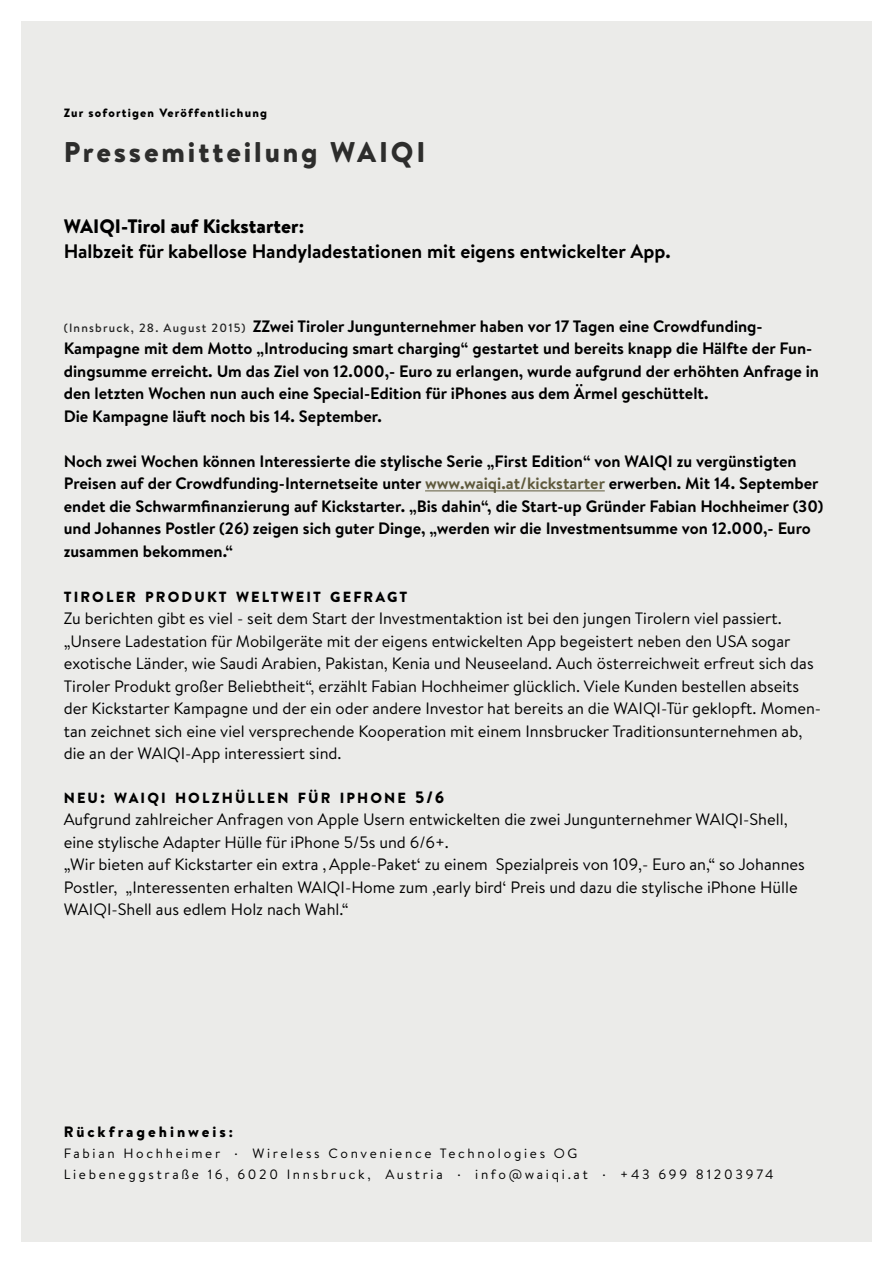
<style>
.page{position:relative;width:893px;height:1263px;background:#fff}
.page>*{position:absolute;margin:0;border:0;box-sizing:border-box;transform-origin:0 0}
.t1{font:900 28.5px "Brandon Text";letter-spacing:.1em;color:#2d2d2c}
.t2{font:700 19.5px "Brandon Text";color:#000}
.t3{font:900 19.5px "Brandon Text";color:#000}
.t4{font:16.5px/22.5px "Brandon Text";color:#000}
.t5{font:700 16.5px/22.5px "Brandon Text";color:#000}
.t6{font:900 15px "Brandon Text";letter-spacing:.2em;color:#000}
.t7{font:900 14.7px "Brandon Text";letter-spacing:.145em;color:#000}
.t8{font:13.5px/21px "Brandon Text";letter-spacing:.2em;color:#000}
.t9{font:900 12px "Brandon Text";letter-spacing:.1em;color:#000}
.s1{font-weight:500;font-size:12px;color:#212121}
.s2{color:#5f5a3d}
.s3{font-size:18px}
.s4{font-size:16.5px}
</style>
<div class="page">
<div style="left:21px;top:21px;width:851px;height:1221px;background:#ebebe9"></div>
<hr style="left:425px;top:490px;width:180px;height:1px;background:#5f5a3d">
<p class="t9" style="left:64px;top:105px;width:205px">Zur sofortigen Veröffentlichung</p>
<h1 class="t1" style="left:64px;top:132px;width:363px">Pressemitteilung WAIQI</h1>
<p class="t3" style="left:64px;top:212px;width:242px">WAIQI-Tirol auf Kickstarter:</p>
<p class="t2" style="left:64px;top:238px;width:608px">Halbzeit für kabellose Handyladestationen mit eigens entwickelter App.</p>
<p class="t5" style="left:64px;top:314px;width:757px"><span class="s1">(Innsbruck, 28. August 2015)</span> ZZwei Tiroler Jungunternehmer haben vor 17 Tagen eine Crowdfunding-Kampagne mit dem Motto „Introducing smart charging“ gestartet und bereits knapp die Hälfte der Fun&shy;dingsumme erreicht. Um das Ziel von 12.000,- Euro zu erlangen, wurde aufgrund der erhöhten Anfrage in den letzten Wochen nun auch eine Special-Edition für iPhones aus dem Ärmel geschüttelt.<br>Die Kampagne läuft noch bis 14. September.</p>
<p class="t5" style="left:64px;top:449px;width:761px">Noch zwei Wochen können Interessierte die stylische Serie „First Edition“ von WAIQI zu vergünstigten Preisen auf der Crowdfunding-Internetseite unter <span class="s2">www.waiqi.at/kickstarter</span> erwerben. Mit 14. September endet die Schwarmfinanzierung auf Kickstarter. „Bis dahin“, die Start-up Gründer Fabian Hochheimer (30) und Johannes Postler (26) zeigen sich guter Dinge, „werden wir die Investmentsumme von 12.000,- Euro zusammen bekommen.“</p>
<p class="t7" style="left:64px;top:586px;width:345px">TIROLER PRODUKT WELTWEIT GEFRAGT</p>
<p class="t4" style="left:64px;top:607px;width:759px">Zu berichten gibt es viel - seit dem Start der Investmentaktion ist bei den jungen Tirolern viel passiert. „Unsere Ladestation für Mobilgeräte mit der eigens entwickelten App begeistert neben den USA sogar exotische Länder, wie Saudi Arabien, Pakistan, Kenia und Neuseeland. Auch österreichweit erfreut sich das Tiroler Produkt großer Beliebtheit“, erzählt Fabian Hochheimer glücklich. Viele Kunden bestellen abseits der Kickstarter Kampagne und der ein oder andere Investor hat bereits an die WAIQI-Tür geklopft. Momen&shy;tan zeichnet sich eine viel versprechende Kooperation mit einem Innsbrucker Traditionsunternehmen ab, die an der WAIQI-App interessiert sind.</p>
<p class="t7" style="left:64px;top:787px;width:382px">NEU<span class="s3">:</span> WAIQI HOLZHÜLLEN FÜR IPHONE <span class="s4">5/6</span></p>
<p class="t4" style="left:64px;top:808px;width:743px">Aufgrund zahlreicher Anfragen von Apple Usern entwickelten die zwei Jungunternehmer WAIQI-Shell, eine stylische Adapter Hülle für iPhone 5/5s und 6/6+.<br>„Wir bieten auf Kickstarter ein extra ‚ Apple-Paket‘ zu einem Spezialpreis von 109,- Euro an,“ so Johannes Postler, „Interessenten erhalten WAIQI-Home zum ‚early bird‘ Preis und dazu die stylische iPhone Hülle WAIQI-Shell aus edlem Holz nach Wahl.“</p>
<p class="t6" style="left:64px;top:1121px;width:171px">Rückfragehinweis:</p>
<p class="t8" style="left:64px;top:1143px;width:711px">Fabian Hochheimer . Wireless Convenience Technologies OG<br>Liebeneggstraße 16, 6020 Innsbruck, Austria . info@waiqi.at . +43 699 81203974</p>
</div>
